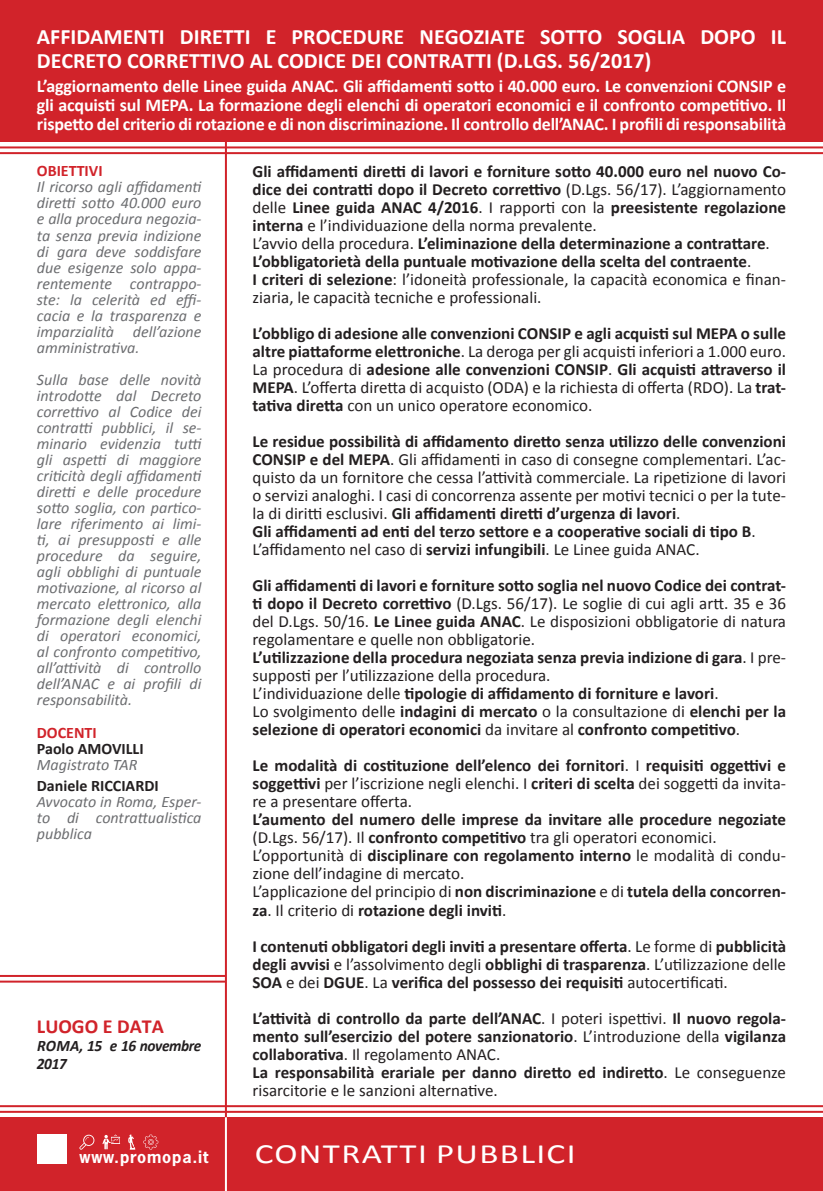
<style>
.page{position:relative;width:823px;height:1191px;background:#fff}
.page>*{position:absolute;margin:0;border:0;box-sizing:border-box;transform-origin:0 0}
.t1{font:28px "Calibri";letter-spacing:.04em;color:#fff;scale:1.25 1}
.SOTTOTITOLI{font:700 22px/24px "Calibri";color:#fff}
.Normale{font:700 20px "Calibri";color:#d1232a}
.SOTTOTITOLI-2{font:700 18px/19px "Calibri";letter-spacing:-.01em;color:#fff;text-align:justify}
.Default{font:700 17px/18px "Calibri";color:#231f20}
.t2{font:17px/18px "Calibri";color:#231f20;text-align:justify}
.Normale-2{font:italic 16px/16px "Calibri";color:#6c6d70;text-align:justify}
.Normale-3{font:700 16px "Calibri";color:#231f20}
.Normale-4{font:italic 700 16px/18px "Calibri";letter-spacing:-.025em;color:#231f20;scale:.96 1}
.Normale-5{font:700 16px "Calibri";color:#d1232a}
.t3{font:700 16px "News Gothic Std";letter-spacing:.05em;color:#fff}
.s1{font-weight:400}
.s2{font-weight:700}
</style>
<div class="page">
<div style="left:0;top:1117px;width:822px;height:74px;background:#d1232a"></div>
<div style="left:0;top:0;width:822px;height:142px;background:#d1232a"></div>
<hr style="left:225px;top:142px;width:2px;height:975px;background:#d1232a">
<hr style="left:225px;top:1117px;width:2px;height:74px;background:#fff">
<div style="left:37px;top:1134px;width:29px;height:29px;background:#fff"></div>
<svg style="left:102px;top:1134px;width:18px;height:15px"></svg>
<svg style="left:143px;top:1134px;width:15px;height:15px"></svg>
<svg style="left:128px;top:1134px;width:7px;height:15px"></svg>
<svg style="left:79px;top:1134px;width:15px;height:15px"></svg>
<svg style="left:0;top:146px;width:822px;height:8px"></svg>
<svg style="left:0;top:1104px;width:822px;height:9px"></svg>
<svg style="left:0;top:974px;width:225px;height:9px"></svg>
<p class="SOTTOTITOLI" style="left:37px;top:24px;width:750px">AFFIDAMENTI DIRETTI E PROCEDURE NEGOZIATE SOTTO SOGLIA DOPO IL<br>DECRETO CORRETTIVO AL CODICE DEI CONTRATTI (D.LGS. 56/2017)</p>
<p class="SOTTOTITOLI-2" style="left:37px;top:77px;width:750px">L’aggiornamento delle Linee guida ANAC. Gli affidamenti sotto i 40.000 euro. Le convenzioni CONSIP e gli acquisti sul MEPA. La formazione degli elenchi di operatori economici e il confronto competitivo. Il rispetto del criterio di rotazione e di non discriminazione. Il controllo dell’ANAC. I profili di responsabilità</p>
<p class="Default" style="left:252px;top:163px;width:534px;text-align:justify">Gli affidamenti diretti di lavori e forniture sotto 40.000 euro nel nuovo Co&shy;dice dei contratti dopo il Decreto correttivo <span class="s1">(D.Lgs. 56/17). L’aggiornamento delle</span> Linee guida ANAC 4/2016<span class="s1">. I rapporti con la</span> preesistente regolazione interna <span class="s1">e l’individuazione della norma prevalente.</span></p>
<p class="Default" style="left:252px;top:235px;width:518px"><span class="s1">L’avvio della procedura.</span> L’eliminazione della determinazione a contrattare<span class="s1">.</span></p>
<p class="Default" style="left:252px;top:253px;width:500px">L’obbligatorietà della puntuale motivazione della scelta del contraente<span class="s1">.</span></p>
<p class="t2" style="left:252px;top:271px;width:534px"><span class="s2">I criteri di selezione</span>: l’idoneità professionale, la capacità economica e finan&shy;ziaria, le capacità tecniche e professionali.</p>
<p class="Default" style="left:252px;top:325px;width:534px">L’obbligo di adesione alle convenzioni CONSIP e agli acquisti sul MEPA o sulle altre piattaforme elettroniche<span class="s1">. La deroga per gli acquisti inferiori a 1.000 euro.</span></p>
<p class="t2" style="left:252px;top:361px;width:534px">La procedura di <span class="s2">adesione alle convenzioni CONSIP</span>. <span class="s2">Gli acquisti attraverso il MEPA</span>. L’offerta diretta di acquisto (ODA) e la richiesta di offerta (RDO). La <span class="s2">trat&shy;tativa diretta</span> con un unico operatore economico.</p>
<p class="t2" style="left:252px;top:433px;width:534px"><span class="s2">Le residue possibilità di affidamento diretto senza utilizzo delle convenzioni CONSIP e del MEPA</span>. Gli affidamenti in caso di consegne complementari. L’ac&shy;quisto da un fornitore che cessa l’attività commerciale. La ripetizione di lavori o servizi analoghi. I casi di concorrenza assente per motivi tecnici o per la tute&shy;la di diritti esclusivi. <span class="s2">Gli affidamenti diretti d’urgenza di lavori</span>.</p>
<p class="Default" style="left:252px;top:523px;width:504px">Gli affidamenti ad enti del terzo settore e a cooperative sociali di tipo B<span class="s1">.</span></p>
<p class="t2" style="left:252px;top:541px;width:448px">L’affidamento nel caso di <span class="s2">servizi infungibili</span>. Le Linee guida ANAC.</p>
<p class="t2" style="left:252px;top:577px;width:534px"><span class="s2">Gli affidamenti di lavori e forniture sotto soglia nel nuovo Codice dei contrat&shy;ti dopo il Decreto correttivo</span> (D.Lgs. 56/17). Le soglie di cui agli artt. 35 e 36 del D.Lgs. 50/16. <span class="s2">Le Linee guida ANAC</span>. Le disposizioni obbligatorie di natura regolamentare e quelle non obbligatorie.</p>
<p class="Default" style="left:252px;top:649px;width:534px">L’utilizzazione della procedura negoziata senza previa indizione di gara<span class="s1">. I pre&shy;supposti per l’utilizzazione della procedura.</span></p>
<p class="Default" style="left:252px;top:685px;width:467px"><span class="s1">L’individuazione delle</span> tipologie di affidamento di forniture e lavori<span class="s1">.</span></p>
<p class="Default" style="left:252px;top:703px;width:534px"><span class="s1">Lo svolgimento delle</span> indagini di mercato <span class="s1">o la consultazione di</span> elenchi per la selezione di operatori economici <span class="s1">da invitare al</span> confronto competitivo<span class="s1">.</span></p>
<p class="Default" style="left:252px;top:757px;width:534px;text-align:justify">Le modalità di costituzione dell’elenco dei fornitori<span class="s1">. I</span> requisiti oggettivi e soggettivi <span class="s1">per l’iscrizione negli elenchi. I</span> criteri di scelta <span class="s1">dei soggetti da invita&shy;re a presentare offerta.</span></p>
<p class="Default" style="left:252px;top:811px;width:534px">L’aumento del numero delle imprese da invitare alle procedure negoziate <span class="s1">(D.Lgs. 56/17). Il</span> confronto competitivo <span class="s1">tra gli operatori economici.</span></p>
<p class="t2" style="left:252px;top:847px;width:534px">L’opportunità di <span class="s2">disciplinare con regolamento interno</span> le modalità di condu&shy;zione dell’indagine di mercato.</p>
<p class="Default" style="left:252px;top:883px;width:534px"><span class="s1">L’applicazione del principio di</span> non discriminazione <span class="s1">e di</span> tutela della concorren&shy;za<span class="s1">. Il criterio di</span> rotazione degli inviti<span class="s1">.</span></p>
<p class="Default" style="left:252px;top:937px;width:534px;text-align:justify">I contenuti obbligatori degli inviti a presentare offerta<span class="s1">. Le forme di</span> pubblicità degli avvisi <span class="s1">e l’assolvimento degli</span> obblighi di trasparenza<span class="s1">. L’utilizzazione delle </span>SOA <span class="s1">e dei</span> DGUE<span class="s1">. La</span> verifica del possesso dei requisiti <span class="s1">autocertificati.</span></p>
<p class="Default" style="left:252px;top:1009px;width:534px;text-align:justify">L’attività di controllo da parte dell’ANAC<span class="s1">. I poteri ispettivi.</span> Il nuovo regola&shy;mento sull’esercizio del potere sanzionatorio<span class="s1">. L’introduzione della</span> vigilanza collaborativa<span class="s1">. Il regolamento ANAC.</span></p>
<p class="Default" style="left:252px;top:1063px;width:534px">La responsabilità erariale per danno diretto ed indiretto<span class="s1">. Le conseguenze risarcitorie e le sanzioni alternative.</span></p>
<p class="Normale-5" style="left:37px;top:161px;width:67px">OBIETTIVI</p>
<p class="Normale-2" style="left:37px;top:179px;width:166px">Il ricorso agli affidamenti diretti sotto 40.000 euro e alla procedura negozia&shy;ta senza previa indizione di gara deve soddisfare due esigenze solo appa&shy;rentemente contrappo&shy;ste: la celerità ed effi&shy;cacia e la trasparenza e imparzialità dell’azione amministrativa.</p>
<p class="Normale-2" style="left:37px;top:371px;width:166px">Sulla base delle novità introdotte dal Decreto correttivo al Codice dei contratti pubblici, il se&shy;minario evidenzia tutti gli aspetti di maggiore criticità degli affidamenti diretti e delle procedure sotto soglia, con partico&shy;lare riferimento ai limi&shy;ti, ai presupposti e alle procedure da seguire, agli obblighi di puntuale motivazione, al ricorso al mercato elettronico, alla formazione degli elenchi di operatori economici, al confronto competitivo, all’attività di controllo dell’ANAC e ai profili di responsabilità.</p>
<p class="Normale-5" style="left:37px;top:722px;width:61px">DOCENTI</p>
<p class="Normale-3" style="left:37px;top:738px;width:108px">Paolo AMOVILLI</p>
<p class="Normale-2" style="left:37px;top:756px;width:102px">Magistrato TAR</p>
<p class="Normale-3" style="left:37px;top:776px;width:123px">Daniele RICCIARDI</p>
<p class="Normale-2" style="left:37px;top:793px;width:166px">Avvocato in Roma, Esper&shy;to di contrattualistica pubblica</p>
<p class="Normale" style="left:37px;top:1013px;width:128px">LUOGO E DATA</p>
<p class="Normale-4" style="left:37px;top:1036px;width:173px">ROMA, 15 e 16 novembre<br>2017</p>
<p class="t3" style="left:79px;top:1146px;width:130px">www.promopa.it</p>
<p class="t1" style="left:254px;top:1136px;width:258px">CONTRATTI PUBBLICI</p>
</div>
